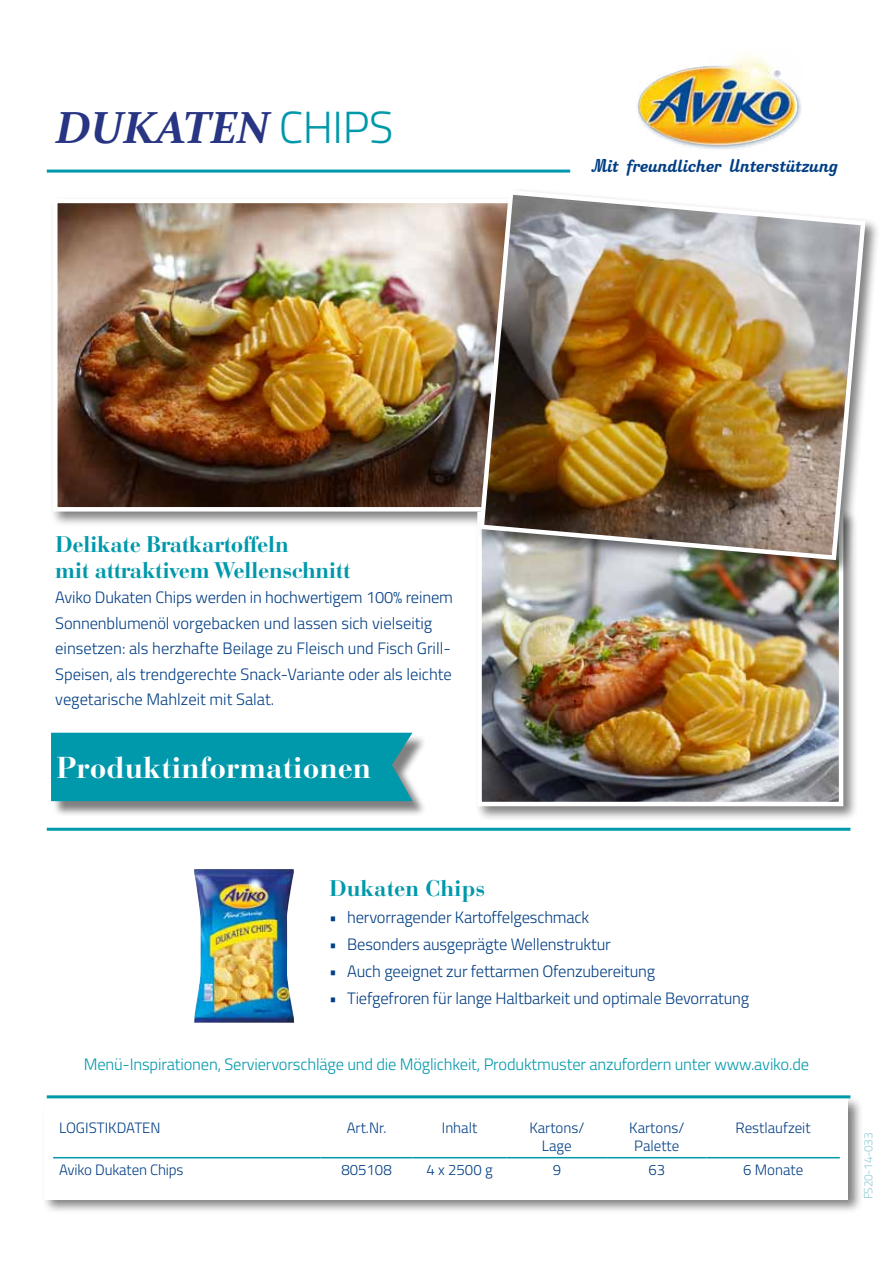
<style>
.page{position:relative;width:893px;height:1263px;background:#fff}
.page>*{position:absolute;margin:0;border:0;box-sizing:border-box;transform-origin:0 0}
.t1{font:italic 700 45px "Constantia";letter-spacing:-.01em;color:#283583}
.t2{font:700 30px "Bauer Bodoni Std";color:#fff}
.t3{font:700 22.5px/25.5px "Bauer Bodoni Std";letter-spacing:-.02em;color:#0098ab}
.t4{font:700 22.5px "Bauer Bodoni Std";color:#0098ab}
.t5{font:21px "softipenscript";color:#023e84}
.t6{font:300 16.5px/25.5px "Titillium";letter-spacing:-.01em;color:#023e84}
.t7{font:300 16.5px "Titillium";letter-spacing:-.01em;color:#0098ab}
.t8{font:300 15px/18px "Titillium";color:#023e84;text-align:center}
.t9{font:300 12px "Titillium";letter-spacing:-.03em;color:#94cad6}
.s1{font-family:"Titillium";font-weight:300;font-style:normal;color:#0098ab}
</style>
<div class="page">
<img style="left:637px;top:55px;width:164px;height:95px">
<hr style="left:47px;top:170px;width:523px;height:3px;background:#0098ab">
<hr style="left:47px;top:828px;width:803px;height:3px;background:#0098ab">
<div style="left:50px;top:196px;width:484px;height:331px;background:#000;opacity:.5"></div>
<img style="left:58px;top:204px;width:419px;height:302px">
<div style="left:53px;top:199px;width:466px;height:312px;border:4px solid #fff"></div>
<div style="left:42px;top:1095px;width:822px;height:120px;background:#000;opacity:.5"></div>
<div style="left:45px;top:1098px;width:803px;height:101px;background:#fff"></div>
<hr style="left:53px;top:1157px;width:268px;height:1px;background:#0098ab">
<hr style="left:321px;top:1157px;width:91px;height:1px;background:#0098ab">
<hr style="left:412px;top:1157px;width:95px;height:1px;background:#0098ab">
<hr style="left:507px;top:1157px;width:100px;height:1px;background:#0098ab">
<hr style="left:607px;top:1157px;width:99px;height:1px;background:#0098ab">
<hr style="left:706px;top:1157px;width:134px;height:1px;background:#0098ab">
<div style="left:474px;top:509px;width:384px;height:312px;background:#000;opacity:.5"></div>
<img style="left:482px;top:575px;width:356px;height:226px">
<div style="left:477px;top:511px;width:366px;height:295px;border:4px solid #fff"></div>
<div style="left:477px;top:188px;width:403px;height:387px;background:#000;opacity:.5"></div>
<img style="left:477px;top:188px;width:391px;height:374px">
<div style="left:53px;top:734px;width:374px;height:83px;background:#000;opacity:.5"></div>
<div style="left:51px;top:733px;width:361px;height:68px;background:#0098ab"></div>
<hr style="left:47px;top:1095px;width:803px;height:3px;background:#0098ab">
<img style="left:194px;top:869px;width:100px;height:154px">
<h1 class="t1" style="left:55px;top:96px;width:340px">DUKATEN <span class="s1">CHIPS</span></h1>
<p class="t5" style="left:592px;top:154px;width:247px">Mit freundlicher Unterstützung</p>
<h3 class="t3" style="left:55px;top:532px;width:297px">Delikate Bratkartoffeln<br>mit attraktivem Wellenschnitt</h3>
<p class="t6" style="left:55px;top:584px;width:399px">Aviko Dukaten Chips werden in hochwertigem 100% reinem Sonnenblumenöl vorgebacken und lassen sich vielseitig einsetzen: als herzhafte Beilage zu Fleisch und Fisch Grill-Speisen, als trendgerechte Snack-Variante oder als leichte vegetarische Mahlzeit mit Salat.</p>
<h2 class="t2" style="left:57px;top:749px;width:316px">Produktinformationen</h2>
<h3 class="t4" style="left:329px;top:875px;width:158px">Dukaten Chips</h3>
<p class="t6" style="left:329px;top:904px;width:262px">• hervorragender Kartoffelgeschmack</p>
<p class="t6" style="left:329px;top:931px;width:283px">• Besonders ausgeprägte Wellenstruktur</p>
<p class="t6" style="left:329px;top:958px;width:328px">• Auch geeignet zur fettarmen Ofenzubereitung</p>
<p class="t6" style="left:329px;top:985px;width:421px">• Tiefgefroren für lange Haltbarkeit und optimale Bevorratung</p>
<p class="t7" style="left:84px;top:1052px;width:727px">Menü-Inspirationen, Serviervorschläge und die Möglichkeit, Produktmuster anzufordern unter www.aviko.de</p>
<p class="t8" style="left:59px;top:1117px;width:103px">LOGISTIKDATEN</p>
<p class="t8" style="left:347px;top:1117px;width:41px">Art.Nr.</p>
<p class="t8" style="left:442px;top:1117px;width:37px">Inhalt</p>
<p class="t8" style="left:529px;top:1117px;width:57px">Kartons/<br>Lage</p>
<p class="t8" style="left:629px;top:1117px;width:57px">Kartons/<br>Palette</p>
<p class="t8" style="left:736px;top:1117px;width:77px">Restlaufzeit</p>
<p class="t8" style="left:59px;top:1160px;width:126px">Aviko Dukaten Chips</p>
<p class="t8" style="left:341px;top:1160px;width:52px">805108</p>
<p class="t8" style="left:426px;top:1160px;width:68px">4 x 2500 g</p>
<p class="t8" style="left:553px;top:1160px;width:10px">9</p>
<p class="t8" style="left:648px;top:1160px;width:18px">63</p>
<p class="t8" style="left:743px;top:1160px;width:62px">6 Monate</p>
<p class="t9" style="left:859px;top:1199px;width:68px;rotate:-90deg">FS20-14-033</p>
</div>
